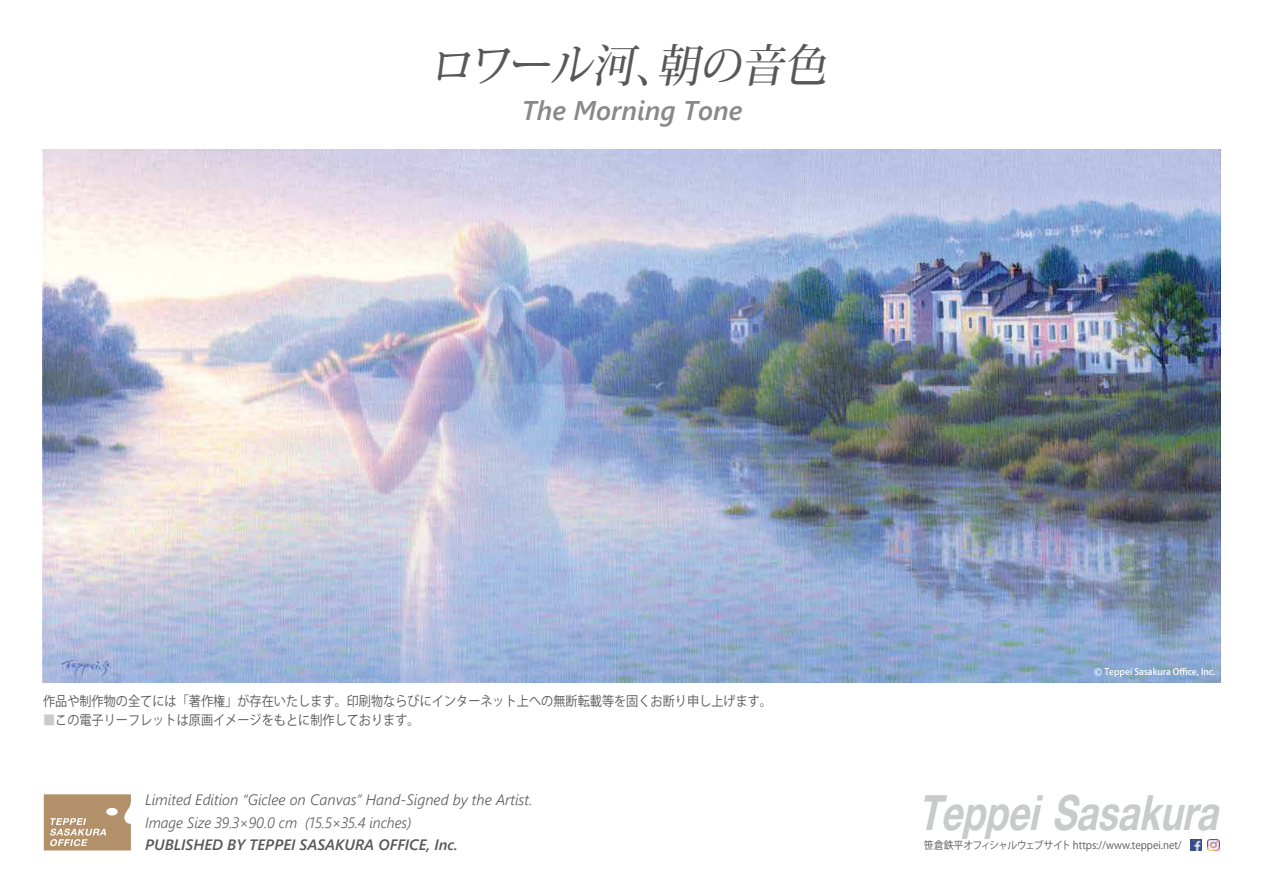
<style>
.page{position:relative;width:1263px;height:893px;background:#fff}
.page>*{position:absolute;margin:0;border:0;box-sizing:border-box;transform-origin:0 0}
.t1{font:italic 700 48.45px "Helvetica Neue OTS";color:#c9caca;scale:.77 1}
.t2{font:italic 500 45px "Koz Min Pr 6 N";color:#595757;scale:.95 1}
.t3{font:italic 600 27px "Segoe UI";color:#898989}
.t4{font:italic 300 15px/22.5px "Segoe UI";color:#595757}
.t5{font:italic 600 15px "Segoe UI";color:#595757}
.t6{font:13.5px "Koz Go Pr 6 N";color:#595757;scale:.9 1}
.t7{font:10.5px "Koz Go Pr 6 N";color:#595757;scale:.95 1}
.t8{font:500 9px "Koz Go Pr 6 N";color:#fff}
.s1{color:#c9caca}
.s2{font-size:10.5px}
</style>
<div class="page">
<svg style="left:44px;top:794px;width:87px;height:56px;background:#ba9d7c"></svg>
<svg style="left:1190px;top:839px;width:11px;height:11px"></svg>
<svg style="left:1207px;top:839px;width:12px;height:12px"></svg>
<img style="left:42px;top:150px;width:1179px;height:532px">
<h2 class="t2" style="left:429px;top:40px;width:434px">ロワール河、朝の音色</h2>
<h3 class="t3" style="left:522px;top:85px;width:222px">The Morning Tone</h3>
<p class="t6" style="left:43px;top:693px;width:812px">作品や制作物の全てには「著作権」が存在いたします。印刷物ならびにインターネット上への無断転載等を固くお断り申し上げます。</p>
<p class="t6" style="left:43px;top:713px;width:420px"><span class="s1">■</span>この電子リーフレットは原画イメージをもとに制作しております。</p>
<p class="t4" style="left:145px;top:786px;width:389px">Limited Edition “Giclee on Canvas” Hand-Signed by the Artist.<br>Image Size 39.3×90.0 cm (15.5×35.4 inches)</p>
<p class="t5" style="left:145px;top:831px;width:314px">PUBLISHED BY TEPPEI SASAKURA OFFICE, Inc.</p>
<p class="t8" style="left:1094px;top:667px;width:123px"><span class="s2">©</span> Teppei Sasakura Office, Inc.</p>
<h1 class="t1" style="left:918px;top:790px;width:404px">Teppei Sasakura</h1>
<p class="t7" style="left:924px;top:840px;width:273px">笹倉鉄平オフィシャルウェブサイト https://www.teppei.net/</p>
</div>
